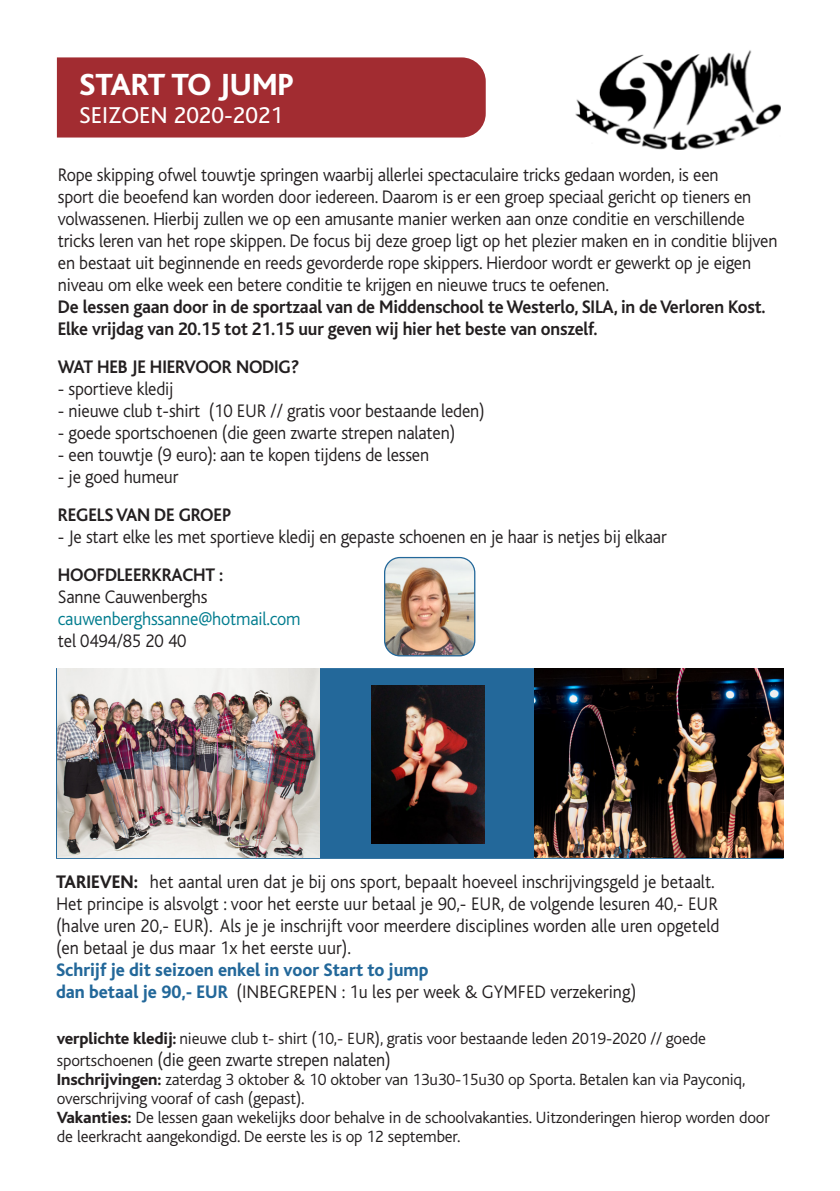
<style>
.page{position:relative;width:840px;height:1191px;background:#fff}
.page>*{position:absolute;margin:0;border:0;box-sizing:border-box;transform-origin:0 0}
.t1{font:800 32px "Bliss";color:#fff}
.t2{font:24px "Bliss";color:#fff}
.t3{font:300 19px/22px "Bliss";letter-spacing:-.01em;color:#231f20;scale:.95 1}
.t4{font:700 19px/22px "Bliss";letter-spacing:-.01em;color:#231f20;scale:.95 1}
.t5{font:300 19px/22px "Bliss";letter-spacing:-.01em;color:#007c8e;scale:.95 1}
.t6{font:800 19px "Bliss";color:#23689a;scale:.95 1}
.t7{font:300 17px/19px "Bliss";letter-spacing:-.01em;color:#231f20}
.s1{color:#231f20}
.s2{font-weight:800}
.s3{font-weight:800;color:#23689a}
.s4{font-size:17px}
</style>
<div class="page">
<div style="left:57px;top:57px;width:428px;height:80px;background:#a22c31"></div>
<img style="left:575px;top:50px;width:205px;height:99px">
<div style="left:56px;top:668px;width:727px;height:191px;background:#23689a;border:2px solid #23689a"></div>
<img style="left:384px;top:558px;width:90px;height:97px">
<div style="left:384px;top:557px;width:91px;height:99px;border:1px solid #23689a;border-radius:15px"></div>
<img style="left:58px;top:668px;width:261px;height:189px">
<img style="left:372px;top:685px;width:112px;height:158px">
<img style="left:534px;top:668px;width:249px;height:189px">
<p class="t1" style="left:79px;top:68px;width:216px">START TO JUMP</p>
<p class="t2" style="left:79px;top:103px;width:205px">SEIZOEN 2020-2021</p>
<p class="t3" style="left:58px;top:164px;width:758px">Rope skipping ofwel touwtje springen waarbij allerlei spectaculaire tricks gedaan worden, is een<br>sport die beoefend kan worden door iedereen. Daarom is er een groep speciaal gericht op tieners en volwassenen. Hierbij zullen we op een amusante manier werken aan onze conditie en verschillende tricks leren van het rope skippen. De focus bij deze groep ligt op het plezier maken en in conditie blijven en bestaat uit beginnende en reeds gevorderde rope skippers. Hierdoor wordt er gewerkt op je eigen niveau om elke week een betere conditie te krijgen en nieuwe trucs te oefenen.</p>
<p class="t4" style="left:58px;top:296px;width:746px">De lessen gaan door in de sportzaal van de Middenschool te Westerlo, SILA, in de Verloren Kost.<br>Elke vrijdag van 20.15 tot 21.15 uur geven wij hier het beste van onszelf.</p>
<p class="t4" style="left:58px;top:356px;width:255px">WAT HEB JE HIERVOOR NODIG?</p>
<p class="t3" style="left:58px;top:378px;width:123px">- sportieve kledij</p>
<p class="t3" style="left:58px;top:400px;width:450px">- nieuwe club t-shirt (10 EUR // gratis voor bestaande leden)</p>
<p class="t3" style="left:58px;top:422px;width:419px">- goede sportschoenen (die geen zwarte strepen nalaten)</p>
<p class="t3" style="left:58px;top:444px;width:392px">- een touwtje (9 euro): aan te kopen tijdens de lessen</p>
<p class="t3" style="left:58px;top:466px;width:128px">- je goed humeur</p>
<p class="t4" style="left:58px;top:504px;width:184px">REGELS VAN DE GROEP</p>
<p class="t3" style="left:58px;top:526px;width:642px">- Je start elke les met sportieve kledij en gepaste schoenen en je haar is netjes bij elkaar</p>
<p class="t4" style="left:58px;top:564px;width:176px">HOOFDLEERKRACHT :</p>
<p class="t5" style="left:58px;top:586px;width:257px"><span class="s1">Sanne Cauwenberghs </span>cauwenberghssanne@hotmail.com</p>
<p class="t3" style="left:58px;top:630px;width:137px">tel 0494/85 20 40</p>
<p class="t3" style="left:56px;top:871px;width:694px"><span class="s2">TARIEVEN:</span> het aantal uren dat je bij ons sport, bepaalt hoeveel inschrijvingsgeld je betaalt.</p>
<p class="t3" style="left:56px;top:893px;width:698px">Het principe is alsvolgt : voor het eerste uur betaal je 90,- EUR, de volgende lesuren 40,- EUR</p>
<p class="t3" style="left:56px;top:915px;width:699px">(halve uren 20,- EUR). Als je je inschrijft voor meerdere disciplines worden alle uren opgeteld</p>
<p class="t3" style="left:56px;top:937px;width:312px">(en betaal je dus maar 1x het eerste uur).</p>
<p class="t6" style="left:56px;top:960px;width:393px">Schrijf je dit seizoen enkel in voor Start to jump</p>
<p class="t3" style="left:56px;top:981px;width:612px"><span class="s3">dan betaal je 90,- EUR</span> (INBEGREPEN : 1u les per week &amp; GYMFED verzekering)</p>
<p class="t7" style="left:57px;top:1029px;width:650px"><span class="s2">verplichte kledij:</span> nieuwe club t- shirt (10,- EUR), gratis voor bestaande leden 2019-2020 // goede</p>
<p class="t3" style="left:57px;top:1048px;width:353px"><span class="s4">sportschoenen</span> (die geen zwarte strepen nalaten)</p>
<p class="t7" style="left:57px;top:1070px;width:689px"><span class="s2">Inschrijvingen:</span> zaterdag 3 oktober &amp; 10 oktober van 13u30-15u30 op Sporta. Betalen kan via Payconiq, overschrijving vooraf of cash (gepast).</p>
<p class="t7" style="left:57px;top:1108px;width:713px"><span class="s2">Vakanties:</span> De lessen gaan wekelijks door behalve in de schoolvakanties. Uitzonderingen hierop worden door de leerkracht aangekondigd. De eerste les is op 12 september.</p>
</div>
